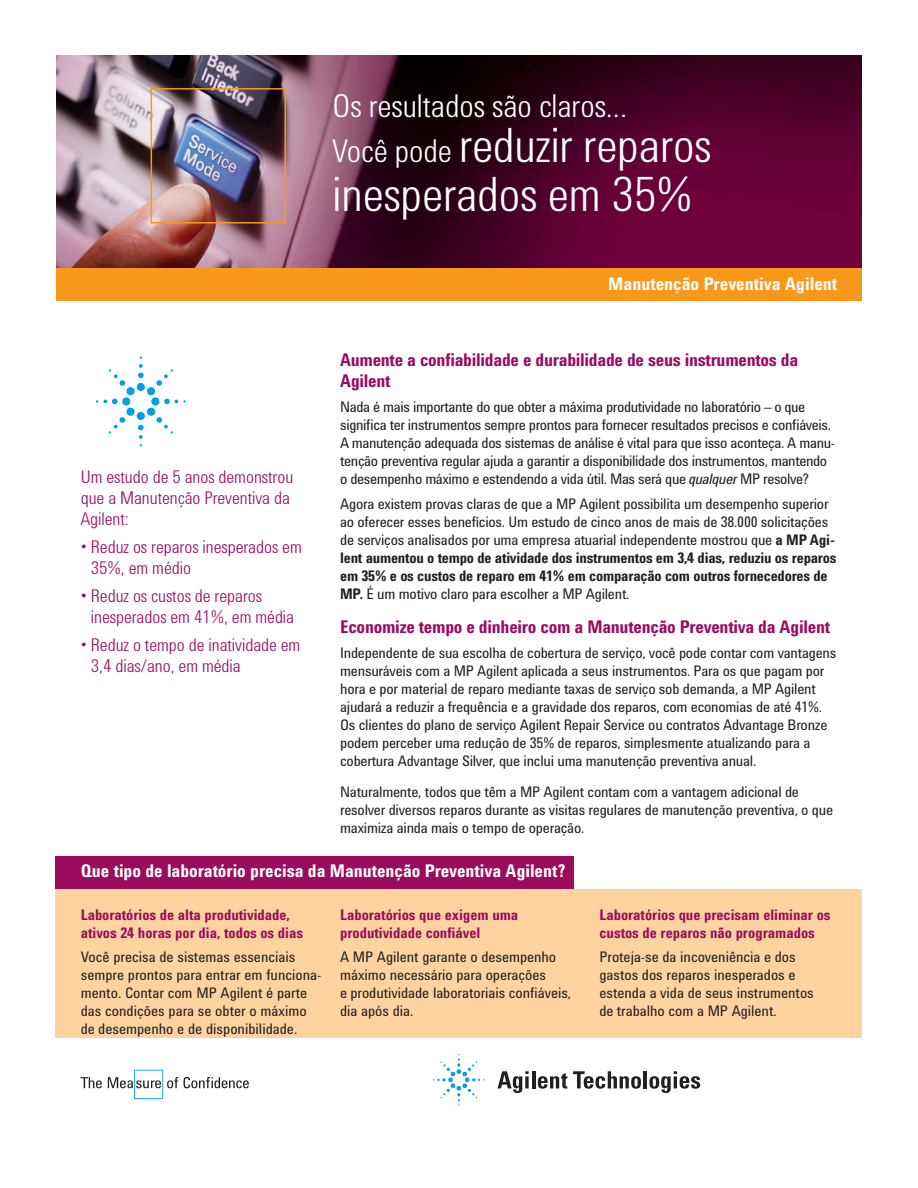
<style>
.page{position:relative;width:918px;height:1188px;background:#fff}
.page>*{position:absolute;margin:0;border:0;box-sizing:border-box;transform-origin:0 0}
.t1{font:300 48.6px/48.6px "Agilent Condensed CFF";color:#fff}
.t2{font:300 32.4px "Agilent Condensed CFF";color:#fff}
.t3{font:300 18px/21px "Agilent Condensed CFF";color:#990c5e}
.t4{font:700 18px/21px "Agilent Condensed CFF";letter-spacing:-.015em;color:#990c5e}
.t5{font:700 18px "Agilent Condensed CFF";letter-spacing:-.005em;color:#fff}
.t6{font:15px/18px "Agilent Condensed CFF";letter-spacing:-.015em;color:#231f20}
.t7{font:700 15px/18px "Agilent Condensed CFF";letter-spacing:-.005em;color:#990c5e}
.s1{font-size:32.4px}
.s2{font-style:italic}
.s3{font-weight:700}
</style>
<div class="page">
<svg style="left:96px;top:356px;width:90px;height:90px"></svg>
<div style="left:55px;top:856px;width:519px;height:33px;background:#990c5e"></div>
<div style="left:55px;top:890px;width:807px;height:148px;background:#fed39f"></div>
<img style="left:56px;top:55px;width:806px;height:213px">
<div style="left:56px;top:268px;width:806px;height:33px;background:#f8991c"></div>
<div style="left:151px;top:88px;width:135px;height:136px;border:2px solid #f8991c"></div>
<svg style="left:81px;top:1077px;width:21px;height:11px"></svg>
<svg style="left:108px;top:1070px;width:141px;height:29px"></svg>
<svg style="left:497px;top:1071px;width:32px;height:22px"></svg>
<hr style="left:532px;top:1071px;width:3px;height:17px;background:#231f20">
<svg style="left:538px;top:1073px;width:29px;height:16px"></svg>
<svg style="left:573px;top:1071px;width:68px;height:18px"></svg>
<hr style="left:644px;top:1071px;width:3px;height:17px;background:#231f20">
<svg style="left:649px;top:1071px;width:51px;height:22px"></svg>
<svg style="left:433px;top:1054px;width:52px;height:52px"></svg>
<h2 class="t2" style="left:333px;top:94px;width:296px">Os resultados são claros...</h2>
<h1 class="t1" style="left:333px;top:127px;width:380px"><span class="s1">Você pode</span> reduzir reparos inesperados em 35%</h1>
<p class="t3" style="left:81px;top:469px;width:214px">Um estudo de 5 anos demonstrou que a Manutenção Preventiva da<br>Agilent:</p>
<p class="t3" style="left:91px;top:538px;width:212px;text-indent:-10px">• Reduz os reparos inesperados em<br>35%, em médio</p>
<p class="t3" style="left:91px;top:587px;width:205px;text-indent:-10px">• Reduz os custos de reparos inesperados em 41%, em média</p>
<p class="t3" style="left:91px;top:636px;width:211px;text-indent:-10px">• Reduz o tempo de inatividade em<br>3,4 dias/ano, em média</p>
<p class="t5" style="left:608px;top:278px;width:230px">Manutenção Preventiva Agilent</p>
<p class="t4" style="left:340px;top:351px;width:460px">Aumente a confiabilidade e durabilidade de seus instrumentos da<br>Agilent</p>
<p class="t6" style="left:340px;top:399px;width:497px">Nada é mais importante do que obter a máxima produtividade no laboratório – o que significa ter instrumentos sempre prontos para fornecer resultados precisos e confiáveis.<br>A manutenção adequada dos sistemas de análise é vital para que isso aconteça. A manu&shy;tenção preventiva regular ajuda a garantir a disponibilidade dos instrumentos, mantendo o desempenho máximo e estendendo a vida útil. Mas será que <span class="s2">qualquer</span> MP resolve?</p>
<p class="t6" style="left:340px;top:496px;width:498px">Agora existem provas claras de que a MP Agilent possibilita um desempenho superior ao oferecer esses benefícios. Um estudo de cinco anos de mais de 38.000 solicitações de serviços analisados por uma empresa atuarial independente mostrou que <span class="s3">a MP Agi&shy;lent aumentou o tempo de atividade dos instrumentos em 3,4 dias, reduziu os reparos em 35% e os custos de reparo em 41% em comparação com outros fornecedores de MP.</span> É um motivo claro para escolher a MP Agilent.</p>
<p class="t4" style="left:340px;top:618px;width:491px">Economize tempo e dinheiro com a Manutenção Preventiva da Agilent</p>
<p class="t6" style="left:340px;top:645px;width:498px">Independente de sua escolha de cobertura de serviço, você pode contar com vantagens mensuráveis com a MP Agilent aplicada a seus instrumentos. Para os que pagam por hora e por material de reparo mediante taxas de serviço sob demanda, a MP Agilent ajudará a reduzir a frequência e a gravidade dos reparos, com economias de até 41%.<br>Os clientes do plano de serviço Agilent Repair Service ou contratos Advantage Bronze podem perceber uma redução de 35% de reparos, simplesmente atualizando para a cobertura Advantage Silver, que inclui uma manutenção preventiva anual.</p>
<p class="t6" style="left:340px;top:785px;width:494px">Naturalmente, todos que têm a MP Agilent contam com a vantagem adicional de resolver diversos reparos durante as visitas regulares de manutenção preventiva, o que maximiza ainda mais o tempo de operação.</p>
<p class="t5" style="left:81px;top:864px;width:486px">Que tipo de laboratório precisa da Manutenção Preventiva Agilent?</p>
<p class="t7" style="left:81px;top:907px;width:224px">Laboratórios de alta produtividade, ativos 24 horas por dia, todos os dias</p>
<p class="t6" style="left:81px;top:950px;width:242px">Você precisa de sistemas essenciais sempre prontos para entrar em funciona&shy;mento. Contar com MP Agilent é parte das condições para se obter o máximo de desempenho e de disponibilidade.</p>
<p class="t7" style="left:340px;top:907px;width:180px">Laboratórios que exigem uma produtividade confiável</p>
<p class="t6" style="left:340px;top:950px;width:233px">A MP Agilent garante o desempenho máximo necessário para operações<br>e produtividade laboratoriais confiáveis, dia após dia.</p>
<p class="t7" style="left:600px;top:907px;width:233px">Laboratórios que precisam eliminar os custos de reparos não programados</p>
<p class="t6" style="left:600px;top:950px;width:216px">Proteja-se da incoveniência e dos gastos dos reparos inesperados e estenda a vida de seus instrumentos de trabalho com a MP Agilent.</p>
</div>
